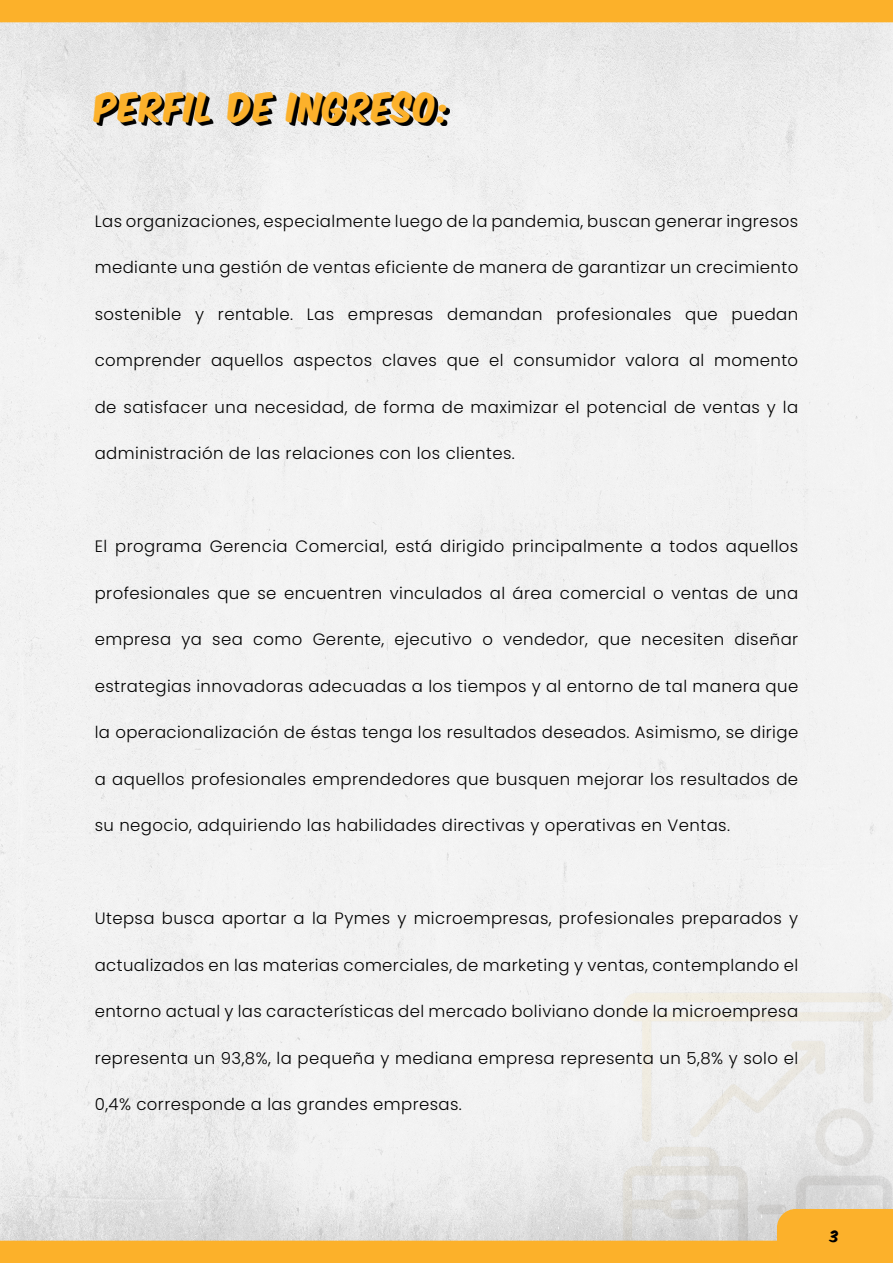
<style>
.page{position:relative;width:893px;height:1263px;background:#fff}
.page>*{position:absolute;margin:0;border:0;box-sizing:border-box;transform-origin:0 0}
.t1{font:34.5px "Komika Axis";letter-spacing:.05em;color:#fcb12b;scale:.94 1}
.t2{font:300 16.5px "Poppins";letter-spacing:.025em;color:#000}
.t3{font:13.5px "Komika Axis";color:#000}
</style>
<div class="page">
<img style="left:0;top:22px;width:893px;height:1219px">
<img style="left:623px;top:992px;width:270px;height:249px">
<div style="left:0;top:1241px;width:893px;height:22px;background:#fcb12a"></div>
<div style="left:0;top:0;width:893px;height:22px;background:#fcb12a"></div>
<div style="left:776px;top:1208px;width:117px;height:55px;background:#fcb12b"></div>
<svg style="left:97px;top:94px;width:353px;height:32px;background:#727272"></svg>
<h1 class="t1" style="left:94px;top:90px;width:380px">PERFIL DE INGRESO:</h1>
<p class="t2" style="left:95px;top:211px;width:705px">Las organizaciones, especialmente luego de la pandemia, buscan generar ingresos</p>
<p class="t2" style="left:95px;top:258px;width:705px">mediante una gestión de ventas eficiente de manera de garantizar un crecimiento</p>
<p class="t2" style="left:95px;top:304px;width:705px">sostenible y rentable. Las empresas demandan profesionales que puedan</p>
<p class="t2" style="left:95px;top:351px;width:705px">comprender aquellos aspectos claves que el consumidor valora al momento</p>
<p class="t2" style="left:95px;top:397px;width:705px">de satisfacer una necesidad, de forma de maximizar el potencial de ventas y la</p>
<p class="t2" style="left:95px;top:444px;width:422px">administración de las relaciones con los clientes.</p>
<p class="t2" style="left:95px;top:537px;width:705px">El programa Gerencia Comercial, está dirigido principalmente a todos aquellos</p>
<p class="t2" style="left:95px;top:583px;width:705px">profesionales que se encuentren vinculados al área comercial o ventas de una</p>
<p class="t2" style="left:95px;top:630px;width:705px">empresa ya sea como Gerente, ejecutivo o vendedor, que necesiten diseñar</p>
<p class="t2" style="left:95px;top:676px;width:705px">estrategias innovadoras adecuadas a los tiempos y al entorno de tal manera que</p>
<p class="t2" style="left:95px;top:723px;width:705px">la operacionalización de éstas tenga los resultados deseados. Asimismo, se dirige</p>
<p class="t2" style="left:95px;top:769px;width:705px">a aquellos profesionales emprendedores que busquen mejorar los resultados de</p>
<p class="t2" style="left:95px;top:816px;width:637px">su negocio, adquiriendo las habilidades directivas y operativas en Ventas.</p>
<p class="t2" style="left:95px;top:909px;width:705px">Utepsa busca aportar a la Pymes y microempresas, profesionales preparados y</p>
<p class="t2" style="left:95px;top:955px;width:705px">actualizados en las materias comerciales, de marketing y ventas, contemplando el</p>
<p class="t2" style="left:95px;top:1002px;width:705px">entorno actual y las características del mercado boliviano donde la microempresa</p>
<p class="t2" style="left:95px;top:1048px;width:705px">representa un 93,8%, la pequeña y mediana empresa representa un 5,8% y solo el</p>
<p class="t2" style="left:95px;top:1095px;width:369px">0,4% corresponde a las grandes empresas.</p>
<p class="t3" style="left:830px;top:1229px;width:10px">3</p>
</div>
